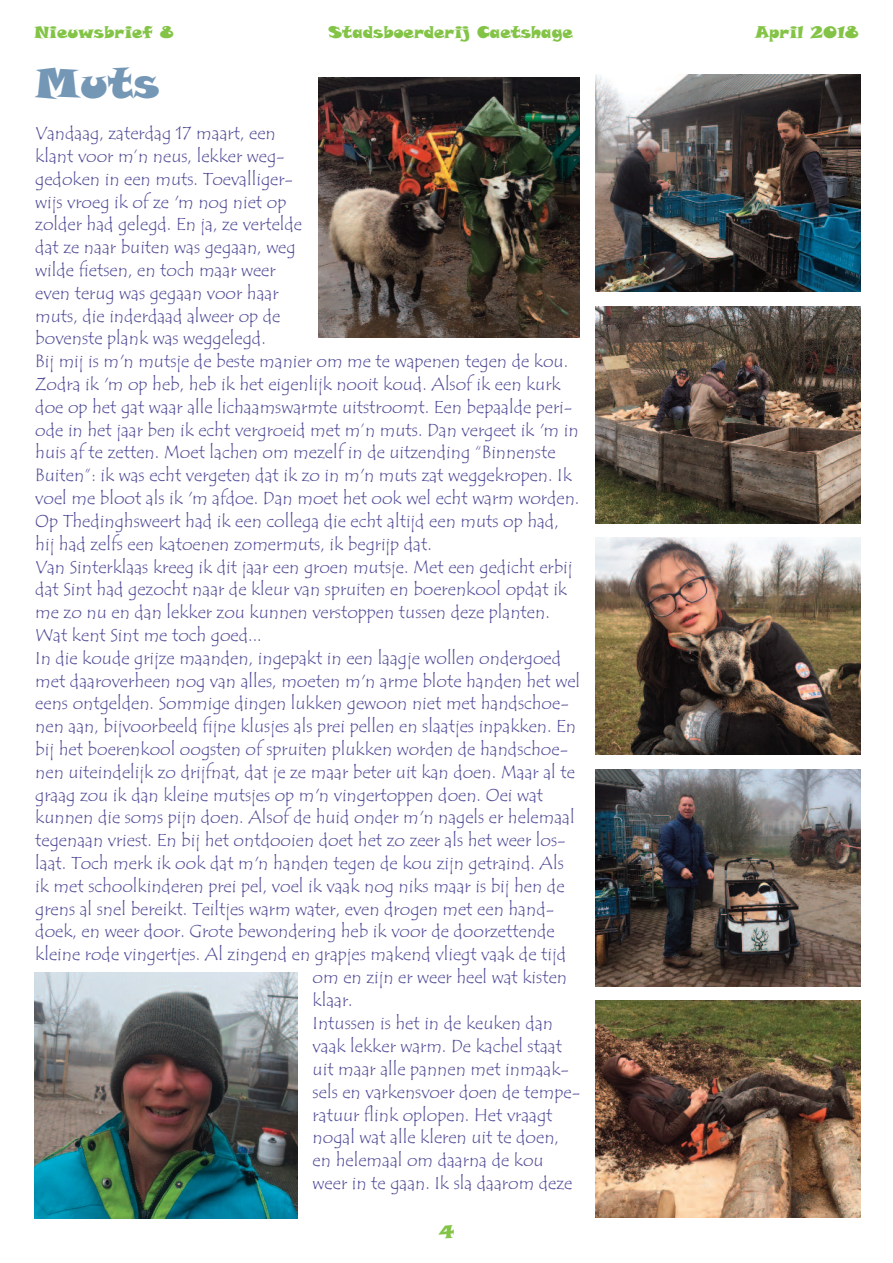
<style>
.page{position:relative;width:893px;height:1263px;background:#fff}
.page>*{position:absolute;margin:0;border:0;box-sizing:border-box;transform-origin:0 0}
.t1{font:42px "Snap ITC";color:#7597b6}
.t2{font:18px "Tempus Sans ITC";color:#534f98}
.t3{font:18px "Snap ITC";color:#83c447}
.t4{font:16.5px "Snap ITC";color:#83c447}
</style>
<div class="page">
<img style="left:319px;top:77px;width:261px;height:260px">
<img style="left:595px;top:1001px;width:266px;height:216px">
<img style="left:34px;top:973px;width:264px;height:245px">
<img style="left:595px;top:770px;width:266px;height:216px">
<img style="left:595px;top:538px;width:266px;height:217px">
<img style="left:595px;top:306px;width:266px;height:217px">
<img style="left:595px;top:75px;width:266px;height:217px">
<p class="t4" style="left:34px;top:23px;width:141px">Nieuwsbrief 8</p>
<p class="t4" style="left:329px;top:23px;width:246px">Stadsboerderij Caetshage</p>
<p class="t4" style="left:755px;top:23px;width:105px">April 2018</p>
<h1 class="t1" style="left:34px;top:59px;width:127px">Muts</h1>
<p class="t2" style="left:35px;top:122px;width:242px">Vandaag, zaterdag 17 maart, een</p>
<p class="t2" style="left:35px;top:145px;width:251px">klant voor m’n neus, lekker weg-</p>
<p class="t2" style="left:35px;top:168px;width:259px">gedoken in een muts. Toevalliger-</p>
<p class="t2" style="left:35px;top:191px;width:253px">wijs vroeg ik ofze 'm nog niet op</p>
<p class="t2" style="left:35px;top:214px;width:268px">zolder had gelegd. En ja, ze vertelde</p>
<p class="t2" style="left:35px;top:236px;width:262px">dat ze naar buiten was gegaan, weg</p>
<p class="t2" style="left:35px;top:259px;width:242px">wilde fietsen, en toch maar weer</p>
<p class="t2" style="left:35px;top:282px;width:245px">even terug was gegaan voor haar</p>
<p class="t2" style="left:35px;top:305px;width:247px">muts, die inderdaad alweer op de</p>
<p class="t2" style="left:35px;top:328px;width:232px">bovenste plank was weggelegd.</p>
<p class="t2" style="left:35px;top:350px;width:534px">Bij mij is m'n mutsje de beste manier om me te wapenen tegen de kou.</p>
<p class="t2" style="left:35px;top:373px;width:527px">Zodra ik 'm op heb, heb ik het eigenlijk nooit koud. Alsof ik een kurk</p>
<p class="t2" style="left:35px;top:396px;width:539px">doe op het gat waar alle lichaamswarmte uitstroomt. Een bepaalde peri-</p>
<p class="t2" style="left:35px;top:419px;width:545px">ode in het jaar ben ik echt vergroeid met m’n muts. Dan vergeet ik 'm in</p>
<p class="t2" style="left:35px;top:442px;width:522px">huis afte zetten. Moet lachen om mezelf in de uitzending “Binnenste</p>
<p class="t2" style="left:35px;top:464px;width:538px">Buiten”: ik was echt vergeten dat ik zo in m'n muts zat weggekropen. Ik</p>
<p class="t2" style="left:35px;top:487px;width:546px">voel me bloot als ik 'm afdoe. Dan moet het ook wel echt warm worden.</p>
<p class="t2" style="left:35px;top:510px;width:525px">Op Thedinghsweert had ik een collega die echt altijd een muts op had,</p>
<p class="t2" style="left:35px;top:533px;width:398px">hij had zelfs een katoenen zomermuts, ik begrijp dat.</p>
<p class="t2" style="left:35px;top:556px;width:539px">Van Sinterklaas kreeg ik dit jaar een groen mutsje. Met een gedicht erbij</p>
<p class="t2" style="left:35px;top:578px;width:533px">dat Sint had gezocht naar de kleur van spruiten en boerenkool opdat ik</p>
<p class="t2" style="left:35px;top:601px;width:516px">me zo nu en dan lekker zou kunnen verstoppen tussen deze planten.</p>
<p class="t2" style="left:35px;top:624px;width:228px">Wat kent Sint me toch goed...</p>
<p class="t2" style="left:35px;top:647px;width:527px">In die koude grijze maanden, ingepakt in een laagje wollen ondergoed</p>
<p class="t2" style="left:35px;top:670px;width:546px">met daaroverheen nog van alles, moeten m'n arme blote handen het wel</p>
<p class="t2" style="left:35px;top:692px;width:535px">eens ontgelden. Sommige dingen lukken gewoon niet met handschoe-</p>
<p class="t2" style="left:35px;top:715px;width:542px">nen aan, bijvoorbeeld fijne klusjes als prei pellen en slaatjes inpakken. En</p>
<p class="t2" style="left:35px;top:738px;width:534px">bij het boerenkool oogsten ofspruiten plukken worden de handschoe-</p>
<p class="t2" style="left:35px;top:761px;width:541px">nen uiteindelijk zo drijfnat, dat je ze maar beter uit kan doen. Maar al te</p>
<p class="t2" style="left:35px;top:784px;width:509px">graag zou ik dan kleine mutsjes op m'n vingertoppen doen. Oei wat</p>
<p class="t2" style="left:35px;top:806px;width:541px">kunnen die soms pijn doen. Alsofde huid onder m'n nagels er helemaal</p>
<p class="t2" style="left:35px;top:829px;width:532px">tegenaan vriest. En bij het ontdooien doet het zo zeer als het weer los-</p>
<p class="t2" style="left:35px;top:852px;width:530px">laat. Toch merk ik ook dat m'n handen tegen de kou zijn getraind. Als</p>
<p class="t2" style="left:35px;top:875px;width:531px">ik met schoolkinderen prei pel, voel ik vaak nog niks maar is bij hen de</p>
<p class="t2" style="left:35px;top:898px;width:521px">grens al snel bereikt. Teiltjes warm water, even drogen met een hand-</p>
<p class="t2" style="left:35px;top:920px;width:521px">doek, en weer door. Grote bewondering heb ik voor de doorzettende</p>
<p class="t2" style="left:35px;top:943px;width:532px">kleine rode vingertjes. Al zingend en grapjes makend vliegt vaak de tijd</p>
<p class="t2" style="left:313px;top:966px;width:256px">om en zijn er weer heel wat kisten</p>
<p class="t2" style="left:313px;top:989px;width:42px">klaar.</p>
<p class="t2" style="left:313px;top:1012px;width:242px">Intussen is het in de keuken dan</p>
<p class="t2" style="left:313px;top:1035px;width:251px">vaak lekker warm. De kachel staat</p>
<p class="t2" style="left:313px;top:1058px;width:258px">uit maar alle pannen met inmaak-</p>
<p class="t2" style="left:313px;top:1081px;width:269px">sels en varkensvoer doen de tempe-</p>
<p class="t2" style="left:313px;top:1104px;width:241px">ratuur flink oplopen. Het vraagt</p>
<p class="t2" style="left:313px;top:1127px;width:248px">nogal wat alle kleren uit te doen,</p>
<p class="t2" style="left:313px;top:1150px;width:232px">en helemaal om daarna de kou</p>
<p class="t2" style="left:313px;top:1172px;width:261px">weer in te gaan. Ik sla daarom deze</p>
<p class="t3" style="left:439px;top:1222px;width:17px">4</p>
</div>
